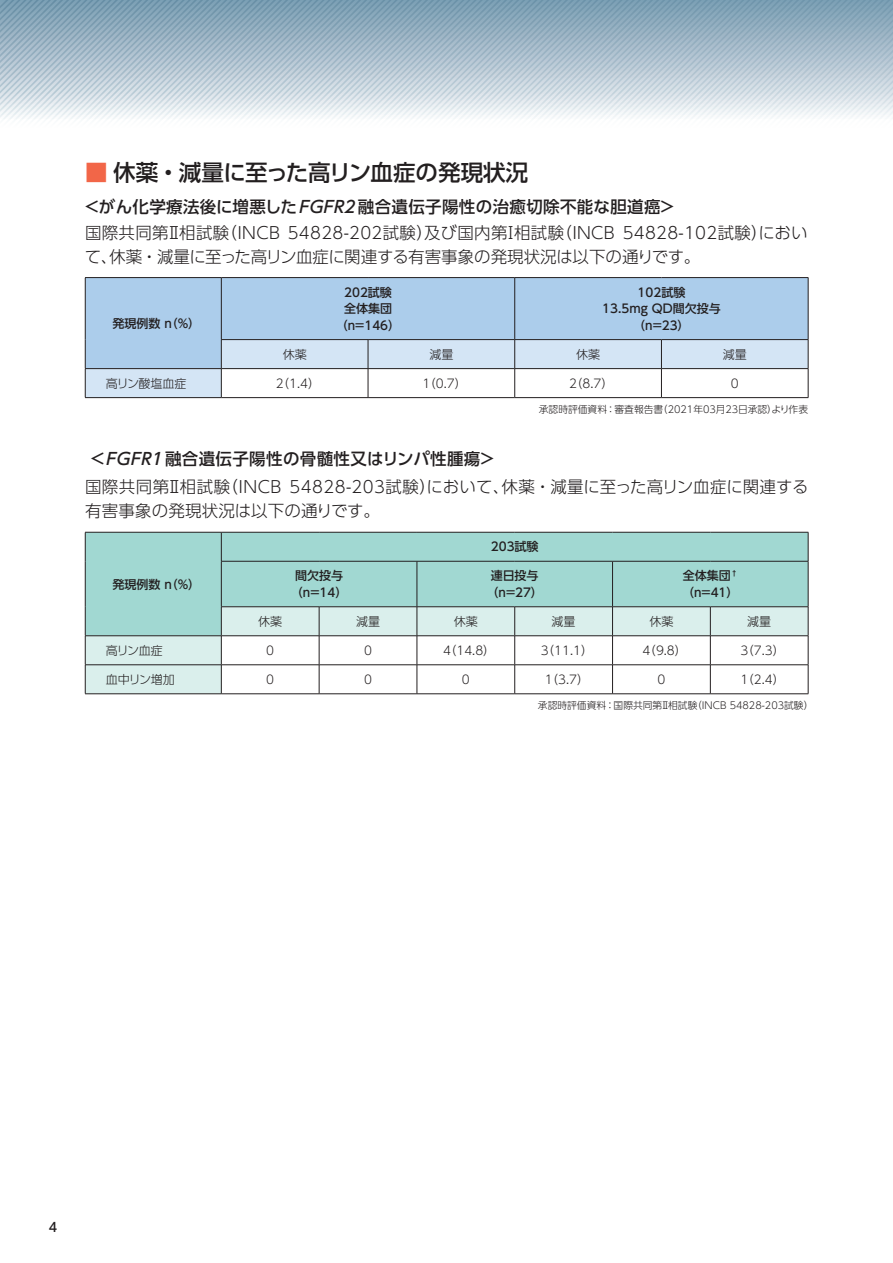
<style>
.page{position:relative;width:893px;height:1263px;background:#fff}
.page>*{position:absolute;margin:0;border:0;box-sizing:border-box;transform-origin:0 0}
.t1{font:500 22.5px "UD Shin Go Pr 6";letter-spacing:-.005em;color:#231f20}
.t2{font:300 16.5px/24px "UD Shin Go Pr 6";letter-spacing:.01em;color:#231f20}
.t3{font:500 16.5px "UD Shin Go Pr 6";letter-spacing:.02em;color:#231f20}
.t4{font:500 12.75px "UD Shin Go Pr 6";color:#231f20}
.t5{font:300 12px "UD Shin Go Pr 6";color:#231f20}
.t6{font:500 12px/16.5px "UD Shin Go Pr 6";color:#231f20;text-align:center}
.t7{font:300 12px "UD Shin Go Pr 6";letter-spacing:-.02em;color:#231f20}
.t8{font:300 9.75px "UD Shin Go Pr 6";color:#231f20}
.s1{color:#f26648}
</style>
<div class="page">
<svg style="left:0;top:0;width:893px;height:119px;background:#b0c3d0"></svg>
<div style="left:86px;top:278px;width:722px;height:62px;background:#accdeb"></div>
<hr style="left:85px;top:277px;width:136px;height:1px;background:#231f20">
<hr style="left:85px;top:278px;width:1px;height:62px;background:#231f20">
<hr style="left:221px;top:277px;width:147px;height:1px;background:#231f20">
<hr style="left:221px;top:278px;width:1px;height:61px;background:#231f20">
<hr style="left:368px;top:277px;width:147px;height:1px;background:#231f20">
<hr style="left:515px;top:277px;width:146px;height:1px;background:#231f20">
<hr style="left:514px;top:278px;width:1px;height:61px;background:#231f20">
<hr style="left:661px;top:277px;width:147px;height:1px;background:#231f20">
<hr style="left:808px;top:278px;width:1px;height:61px;background:#231f20">
<hr style="left:221px;top:339px;width:147px;height:1px;background:#231f20">
<hr style="left:368px;top:339px;width:147px;height:1px;background:#231f20">
<hr style="left:515px;top:339px;width:146px;height:1px;background:#231f20">
<hr style="left:661px;top:339px;width:147px;height:1px;background:#231f20">
<svg style="left:85px;top:340px;width:724px;height:58px"></svg>
<hr style="left:85px;top:397px;width:136px;height:1px;background:#231f20">
<hr style="left:221px;top:397px;width:147px;height:1px;background:#231f20">
<hr style="left:368px;top:397px;width:147px;height:1px;background:#231f20">
<hr style="left:515px;top:397px;width:146px;height:1px;background:#231f20">
<hr style="left:661px;top:397px;width:147px;height:1px;background:#231f20">
<div style="left:86px;top:533px;width:722px;height:74px;background:#a1d8d2"></div>
<svg style="left:86px;top:607px;width:722px;height:86px"></svg>
<hr style="left:85px;top:532px;width:136px;height:1px;background:#231f20">
<svg style="left:85px;top:532px;width:1px;height:29px"></svg>
<hr style="left:221px;top:532px;width:98px;height:1px;background:#231f20">
<svg style="left:221px;top:532px;width:1px;height:29px"></svg>
<hr style="left:319px;top:532px;width:98px;height:1px;background:#231f20">
<hr style="left:417px;top:532px;width:98px;height:1px;background:#231f20">
<hr style="left:515px;top:532px;width:97px;height:1px;background:#231f20">
<hr style="left:612px;top:532px;width:98px;height:1px;background:#231f20">
<hr style="left:710px;top:532px;width:98px;height:1px;background:#231f20">
<svg style="left:808px;top:532px;width:1px;height:29px"></svg>
<hr style="left:85px;top:561px;width:1px;height:46px;background:#231f20">
<hr style="left:221px;top:561px;width:98px;height:1px;background:#231f20">
<hr style="left:221px;top:561px;width:1px;height:45px;background:#231f20">
<hr style="left:319px;top:561px;width:98px;height:1px;background:#231f20">
<hr style="left:417px;top:561px;width:98px;height:1px;background:#231f20">
<hr style="left:417px;top:561px;width:1px;height:45px;background:#231f20">
<hr style="left:515px;top:561px;width:97px;height:1px;background:#231f20">
<hr style="left:612px;top:561px;width:98px;height:1px;background:#231f20">
<hr style="left:612px;top:561px;width:1px;height:45px;background:#231f20">
<hr style="left:710px;top:561px;width:98px;height:1px;background:#231f20">
<hr style="left:808px;top:561px;width:1px;height:45px;background:#231f20">
<hr style="left:221px;top:606px;width:98px;height:1px;background:#231f20">
<hr style="left:319px;top:606px;width:98px;height:1px;background:#231f20">
<hr style="left:417px;top:606px;width:98px;height:1px;background:#231f20">
<hr style="left:515px;top:606px;width:97px;height:1px;background:#231f20">
<hr style="left:612px;top:606px;width:98px;height:1px;background:#231f20">
<hr style="left:710px;top:606px;width:98px;height:1px;background:#231f20">
<hr style="left:85px;top:635px;width:136px;height:1px;background:#231f20">
<hr style="left:221px;top:635px;width:98px;height:1px;background:#231f20">
<hr style="left:319px;top:635px;width:98px;height:1px;background:#231f20">
<hr style="left:417px;top:635px;width:98px;height:1px;background:#231f20">
<hr style="left:515px;top:635px;width:97px;height:1px;background:#231f20">
<hr style="left:612px;top:635px;width:98px;height:1px;background:#231f20">
<hr style="left:710px;top:635px;width:98px;height:1px;background:#231f20">
<hr style="left:85px;top:664px;width:136px;height:1px;background:#231f20">
<svg style="left:85px;top:607px;width:1px;height:86px"></svg>
<hr style="left:221px;top:664px;width:98px;height:1px;background:#231f20">
<svg style="left:221px;top:607px;width:1px;height:86px"></svg>
<hr style="left:319px;top:664px;width:98px;height:1px;background:#231f20">
<svg style="left:319px;top:607px;width:1px;height:86px"></svg>
<hr style="left:417px;top:664px;width:98px;height:1px;background:#231f20">
<svg style="left:417px;top:607px;width:1px;height:86px"></svg>
<hr style="left:515px;top:664px;width:97px;height:1px;background:#231f20">
<svg style="left:514px;top:607px;width:1px;height:86px"></svg>
<hr style="left:612px;top:664px;width:98px;height:1px;background:#231f20">
<svg style="left:612px;top:607px;width:1px;height:86px"></svg>
<hr style="left:710px;top:664px;width:98px;height:1px;background:#231f20">
<svg style="left:710px;top:607px;width:1px;height:86px"></svg>
<svg style="left:808px;top:607px;width:1px;height:87px"></svg>
<hr style="left:85px;top:693px;width:136px;height:1px;background:#231f20">
<hr style="left:221px;top:693px;width:98px;height:1px;background:#231f20">
<hr style="left:319px;top:693px;width:98px;height:1px;background:#231f20">
<hr style="left:417px;top:693px;width:98px;height:1px;background:#231f20">
<hr style="left:515px;top:693px;width:97px;height:1px;background:#231f20">
<hr style="left:612px;top:693px;width:98px;height:1px;background:#231f20">
<hr style="left:710px;top:693px;width:98px;height:1px;background:#231f20">
<h1 class="t1" style="left:85px;top:155px;width:445px"><span class="s1">■</span> 休薬・減量に至った高リン血症の発現状況</h1>
<p class="t3" style="left:84px;top:194px;width:594px">＜がん化学療法後に増悪したFGFR2融合遺伝子陽性の治癒切除不能な胆道癌＞</p>
<p class="t2" style="left:85px;top:220px;width:724px">国際共同第Ⅱ相試験（INCB 54828-202試験）及び国内第Ⅰ相試験（INCB 54828-102試験）において、休薬・減量に至った高リン血症に関連する有害事象の発現状況は以下の通りです。</p>
<p class="t6" style="left:113px;top:314px;width:89px">発現例数 n（%）</p>
<p class="t6" style="left:336px;top:283px;width:66px">202試験<br>全体集団（n=146）</p>
<p class="t6" style="left:602px;top:283px;width:120px">102試験<br>13.5mg QD間欠投与（n=23）</p>
<p class="t5" style="left:283px;top:344px;width:25px">休薬</p>
<p class="t5" style="left:429px;top:344px;width:25px">減量</p>
<p class="t5" style="left:576px;top:344px;width:25px">休薬</p>
<p class="t5" style="left:723px;top:344px;width:25px">減量</p>
<p class="t7" style="left:94px;top:373px;width:94px">　高リン酸塩血症</p>
<p class="t5" style="left:276px;top:373px;width:46px">2（1.4）</p>
<p class="t5" style="left:422px;top:373px;width:46px">1（0.7）</p>
<p class="t5" style="left:569px;top:373px;width:46px">2（8.7）</p>
<p class="t5" style="left:731px;top:373px;width:9px">0</p>
<p class="t8" style="left:539px;top:401px;width:271px">承認時評価資料：審査報告書（2021年03月23日承認）より作表</p>
<p class="t3" style="left:89px;top:445px;width:408px">＜FGFR1融合遺伝子陽性の骨髄性又はリンパ性腫瘍＞</p>
<p class="t2" style="left:85px;top:474px;width:725px">国際共同第Ⅱ相試験（INCB 54828-203試験）において、休薬・減量に至った高リン血症に関連する有害事象の発現状況は以下の通りです。</p>
<p class="t6" style="left:113px;top:575px;width:89px">発現例数 n（%）</p>
<p class="t6" style="left:491px;top:538px;width:49px">203試験</p>
<p class="t6" style="left:291px;top:567px;width:58px">間欠投与（n=14）</p>
<p class="t6" style="left:487px;top:567px;width:58px">連日投与（n=27）</p>
<p class="t6" style="left:682px;top:567px;width:58px;text-align:left">全体集団<sup>†</sup>（n=41）</p>
<p class="t5" style="left:258px;top:611px;width:25px">休薬</p>
<p class="t5" style="left:356px;top:611px;width:25px">減量</p>
<p class="t5" style="left:454px;top:611px;width:25px">休薬</p>
<p class="t5" style="left:552px;top:611px;width:25px">減量</p>
<p class="t5" style="left:649px;top:611px;width:25px">休薬</p>
<p class="t5" style="left:747px;top:611px;width:25px">減量</p>
<p class="t5" style="left:94px;top:640px;width:70px">　高リン血症</p>
<p class="t5" style="left:266px;top:640px;width:9px">0</p>
<p class="t5" style="left:364px;top:640px;width:9px">0</p>
<p class="t5" style="left:443px;top:640px;width:54px">4（14.8）</p>
<p class="t5" style="left:541px;top:640px;width:54px">3（11.1）</p>
<p class="t5" style="left:643px;top:640px;width:46px">4（9.8）</p>
<p class="t5" style="left:740px;top:640px;width:46px">3（7.3）</p>
<p class="t5" style="left:94px;top:669px;width:82px">　血中リン増加</p>
<p class="t5" style="left:266px;top:669px;width:9px">0</p>
<p class="t5" style="left:364px;top:669px;width:9px">0</p>
<p class="t5" style="left:462px;top:669px;width:9px">0</p>
<p class="t5" style="left:545px;top:669px;width:46px">1（3.7）</p>
<p class="t5" style="left:657px;top:669px;width:9px">0</p>
<p class="t5" style="left:740px;top:669px;width:46px">1（2.4）</p>
<p class="t8" style="left:538px;top:697px;width:277px">承認時評価資料：国際共同第Ⅱ相試験（INCB 54828-203試験）</p>
<p class="t4" style="left:49px;top:1216px;width:10px">4</p>
</div>
